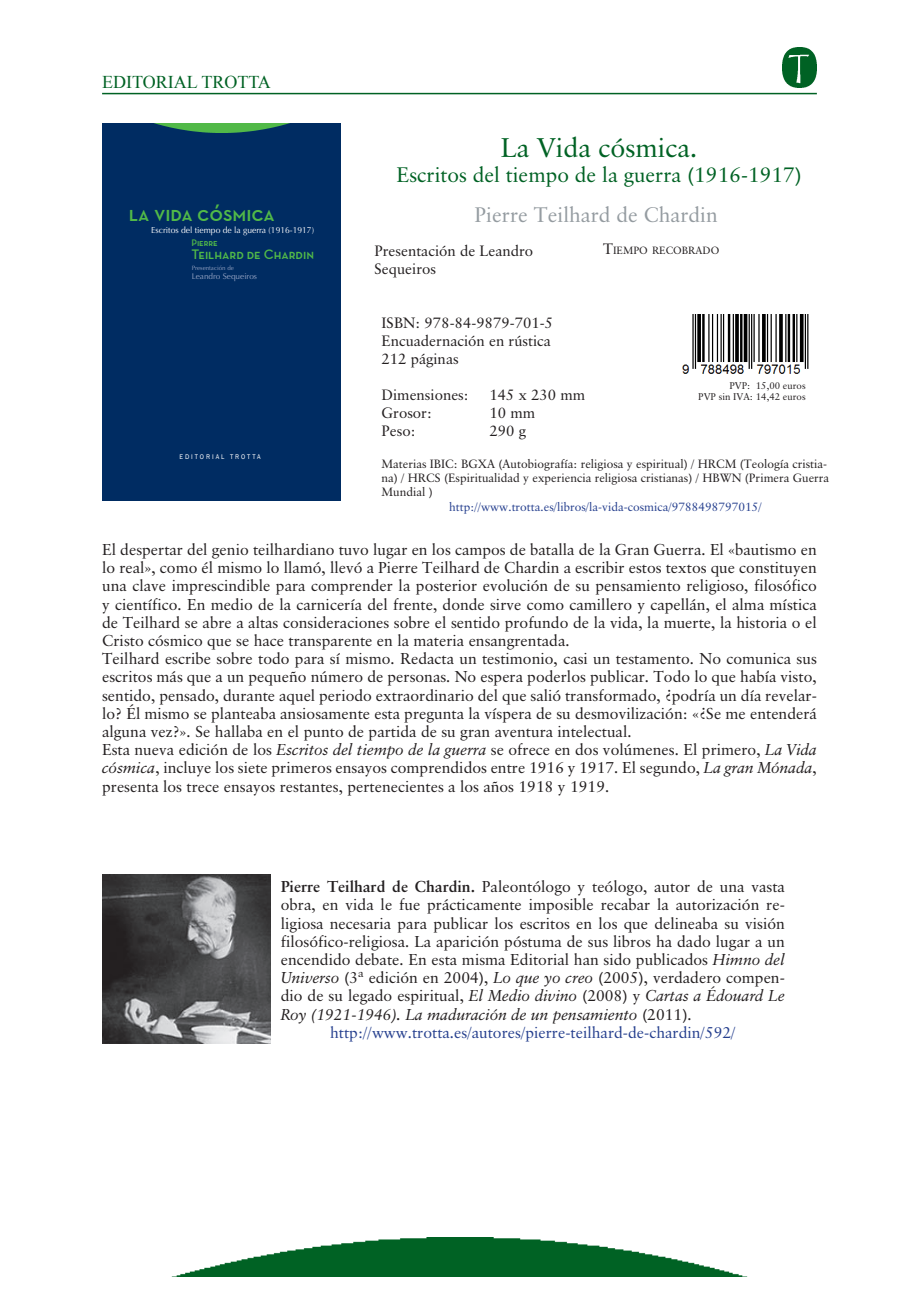
<style>
.page{position:relative;width:919px;height:1289px;background:#fff}
.page>*{position:absolute;margin:0;border:0;box-sizing:border-box;transform-origin:0 0}
.t1{font:27px "CLASSGARAMOND";color:#006224}
.t2{font:21.45px "Neutra Text Demi SC";color:#51b948}
.t3{font:21px "CLASSGARAMOND";color:#006224}
.t4{font:21px "CLASSGARAMOND";color:#959ca1}
.t5{font:18px "Times New Roman";color:#006224}
.t6{font:15.75px/18.1px "CLASSGARAMOND";color:#231f20}
.t7{font:15.75px "CLASSGARAMOND";color:#253f8e}
.t8{font:italic 15.75px "CLASSGARAMOND";color:#231f20}
.t9{font:15px/18px "CLASSGARAMOND";color:#231f20}
.t10{font:13.95px "Neutra Text Demi SC";color:#51b948}
.t11{font:12px/14.4px "CLASSGARAMOND";color:#231f20}
.t12{font:12px "CLASSGARAMOND";color:#253f8e}
.t13{font:10.5px "CLASSGARAMOND";color:#231f20}
.t14{font:9.75px/11.7px "CLASSGARAMOND";color:#231f20;text-align:right}
.t15{font:9.6px "Neutra Text Demi SC";color:#51b948}
.t16{font:8.7px "Optima";color:#fff}
.t17{font:8.25px "Optima";color:#95a3c3}
.t18{font:6.9px "Franklin Gothic";letter-spacing:.3em;color:#fff;scale:.95 1}
.t19{font:6.15px "Optima";color:#95a3c3}
.s1{font-size:15px}
.s2{font-style:italic}
.s3{font-weight:700}
.s4{font-style:normal}
</style>
<div class="page">
<hr style="left:102px;top:93px;width:714px;height:1px;background:#006224">
<img style="left:782px;top:47px;width:34px;height:41px">
<div style="left:102px;top:123px;width:238px;height:378px;background:#002c62"></div>
<img style="left:154px;top:123px;width:136px;height:9px">
<img style="left:176px;top:1237px;width:567px;height:39px">
<img style="left:682px;top:315px;width:127px;height:59px">
<img style="left:102px;top:875px;width:168px;height:168px">
<p class="t5" style="left:102px;top:69px;width:170px">EDITORIAL TROTTA</p>
<h2 class="t2" style="left:129px;top:200px;width:148px">la vida cósmica</h2>
<p class="t16" style="left:151px;top:225px;width:164px">Escritos del tiempo de la guerra (1916-1917)</p>
<p class="t15" style="left:191px;top:237px;width:28px">Pierre</p>
<p class="t10" style="left:191px;top:246px;width:124px">Teilhard de Chardin</p>
<p class="t19" style="left:192px;top:264px;width:44px">Presentación de</p>
<p class="t17" style="left:192px;top:271px;width:67px">Leandro Sequeiros</p>
<h1 class="t1" style="left:500px;top:131px;width:198px">La Vida cósmica.</h1>
<h3 class="t3" style="left:396px;top:162px;width:406px">Escritos del tiempo de la guerra (1916-1917)</h3>
<h3 class="t4" style="left:474px;top:201px;width:244px">Pierre Teilhard de Chardin</h3>
<p class="t9" style="left:374px;top:241px;width:160px">Presentación de Leandro<br>Sequeiros</p>
<p class="t9" style="left:381px;top:314px;width:173px">ISBN: 978-84-9879-701-5<br>Encuadernación en rústica<br>212 páginas</p>
<p class="t9" style="left:381px;top:386px;width:89px">Dimensiones:</p>
<p class="t9" style="left:489px;top:386px;width:97px">145 x 230 mm</p>
<p class="t9" style="left:381px;top:404px;width:52px">Grosor:</p>
<p class="t9" style="left:489px;top:404px;width:47px">10 mm</p>
<p class="t9" style="left:381px;top:422px;width:36px">Peso:</p>
<p class="t9" style="left:489px;top:422px;width:38px">290 g</p>
<p class="t13" style="left:603px;top:244px;width:118px"><span class="s1">T</span>IEMPO RECOBRADO</p>
<p class="t14" style="left:698px;top:379px;width:109px">PVP: 15,00 euros<br>PVP sin IVA: 14,42 euros</p>
<p class="t18" style="left:179px;top:452px;width:87px">EDITORIAL TROTTA</p>
<p class="t11" style="left:381px;top:456px;width:449px">Materias IBIC: BGXA (Autobiografía: religiosa y espiritual) / HRCM (Teología cristia&shy;na) / HRCS (Espiritualidad y experiencia religiosa cristianas) / HBWN (Primera Guerra<br>Mundial )</p>
<p class="t12" style="left:449px;top:499px;width:314px">http://www.trotta.es/libros/la-vida-cosmica/9788498797015/</p>
<p class="t6" style="left:102px;top:540px;width:716px">El despertar del genio teilhardiano tuvo lugar en los campos de batalla de la Gran Guerra. El «bautismo en lo real», como él mismo lo llamó, llevó a Pierre Teilhard de Chardin a escribir estos textos que constituyen una clave imprescindible para comprender la posterior evolución de su pensamiento religioso, filosófico y científico. En medio de la carnicería del frente, donde sirve como camillero y capellán, el alma mística de Teilhard se abre a altas consideraciones sobre el sentido profundo de la vida, la muerte, la historia o el Cristo cósmico que se hace transparente en la materia ensangrentada.<br>Teilhard escribe sobre todo para sí mismo. Redacta un testimonio, casi un testamento. No comunica sus escritos más que a un pequeño número de personas. No espera poderlos publicar. Todo lo que había visto, sentido, pensado, durante aquel periodo extraordinario del que salió transformado, ¿podría un día revelar&shy;lo? Él mismo se planteaba ansiosamente esta pregunta la víspera de su desmovilización: «¿Se me entenderá alguna vez?». Se hallaba en el punto de partida de su gran aventura intelectual.<br>Esta nueva edición de los <span class="s2">Escritos del tiempo de la guerra</span> se ofrece en dos volúmenes. El primero, <span class="s2">La Vida cósmica</span>, incluye los siete primeros ensayos comprendidos entre 1916 y 1917. El segundo, <span class="s2">La gran Mónada</span>, presenta los trece ensayos restantes, pertenecientes a los años 1918 y 1919.</p>
<p class="t6" style="left:281px;top:877px;width:505px"><span class="s3">Pierre Teilhard de Chardin.</span> Paleontólogo y teólogo, autor de una vasta</p>
<p class="t6" style="left:281px;top:895px;width:505px">obra, en vida le fue prácticamente imposible recabar la autorización re-</p>
<p class="t6" style="left:281px;top:913px;width:505px">ligiosa necesaria para publicar los escritos en los que delineaba su visión</p>
<p class="t6" style="left:281px;top:932px;width:505px">filosófico-religiosa. La aparición póstuma de sus libros ha dado lugar a un</p>
<p class="t6" style="left:281px;top:950px;width:505px">encendido debate. En esta misma Editorial han sido publicados <span class="s2">Himno del</span></p>
<p class="t6" style="left:281px;top:968px;width:505px"><span class="s2">Universo</span> (3ª edición en 2004), <span class="s2">Lo que yo creo</span> (2005), verdadero compen-</p>
<p class="t6" style="left:281px;top:986px;width:505px">dio de su legado espiritual, <span class="s2">El Medio divino</span> (2008) y <span class="s2">Cartas a Édouard Le</span></p>
<p class="t8" style="left:281px;top:1004px;width:412px">Roy (1921-1946). La maduración de un pensamiento <span class="s4">(2011).</span></p>
<p class="t7" style="left:330px;top:1022px;width:407px">http://www.trotta.es/autores/pierre-teilhard-de-chardin/592/</p>
</div>
